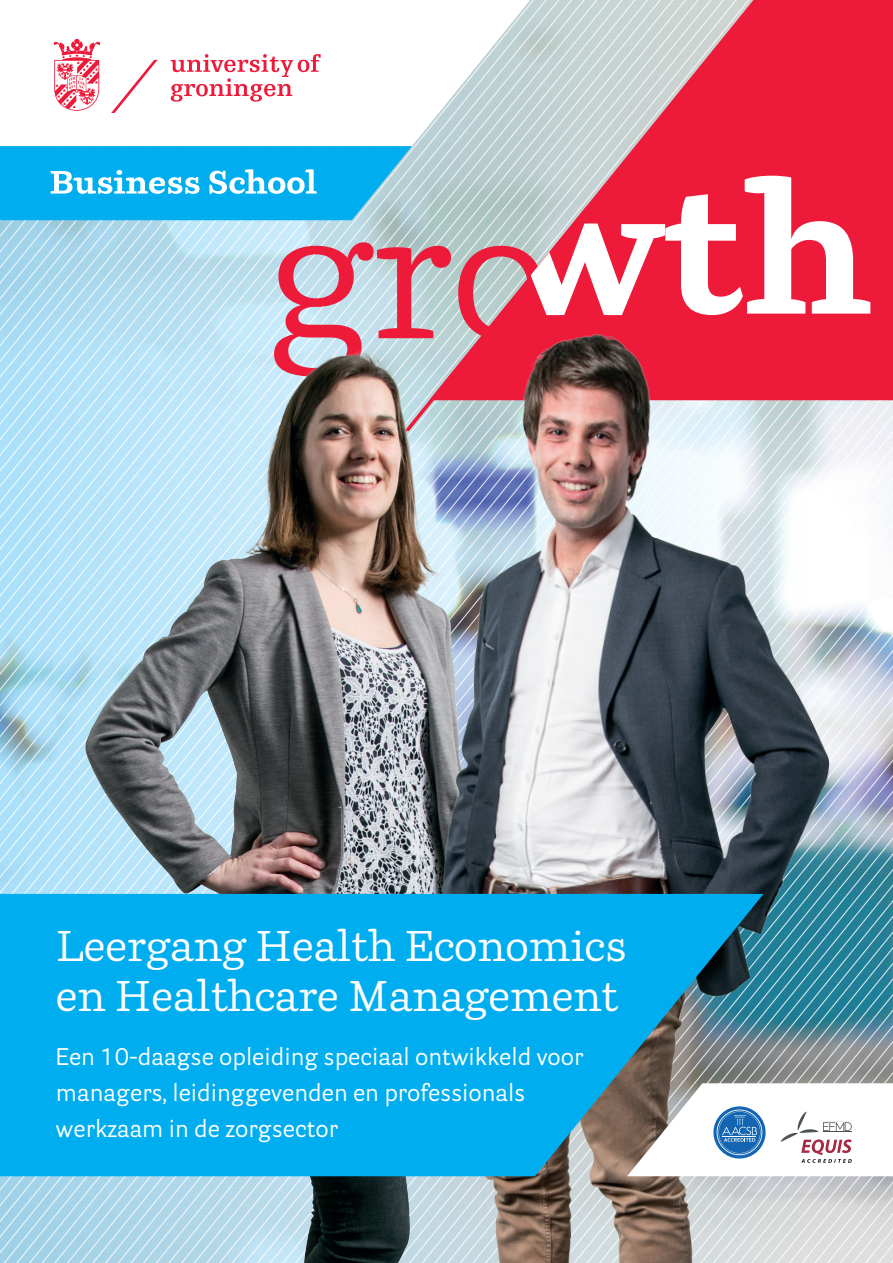
<style>
.page{position:relative;width:893px;height:1263px;background:#fff}
.page>*{position:absolute;margin:0;border:0;box-sizing:border-box;transform-origin:0 0}
.t1{font:181.95px "Parry";color:#ed1a3a}
.t2{font:42.6px/49.5px "Parry";color:#fff}
.t3{font:24px/36px "Parry Grotesque";color:#fff}
.s1{font-weight:700;color:#fff}
</style>
<div class="page">
<svg style="left:591px;top:0;width:36px;height:319px;background:#d98391"></svg>
<img style="left:591px;top:319px;width:36px;height:944px">
<svg style="left:591px;top:894px;width:36px;height:282px;background:#2d9ac1"></svg>
<img style="left:0;top:0;width:591px;height:1263px">
<svg style="left:627px;top:0;width:266px;height:1263px;background:#a97d8d"></svg>
<h1 class="t1" style="left:268px;top:162px;width:604px">gro<span class="s1">wth</span></h1>
<h2 class="t2" style="left:56px;top:921px;width:572px">Leergang Health Economics en Healthcare Management</h2>
<p class="t3" style="left:56px;top:1038px;width:529px">Een 10-daagse opleiding speciaal ontwikkeld voor managers, leidinggevenden en professionals werkzaam in de zorgsector</p>
</div>
